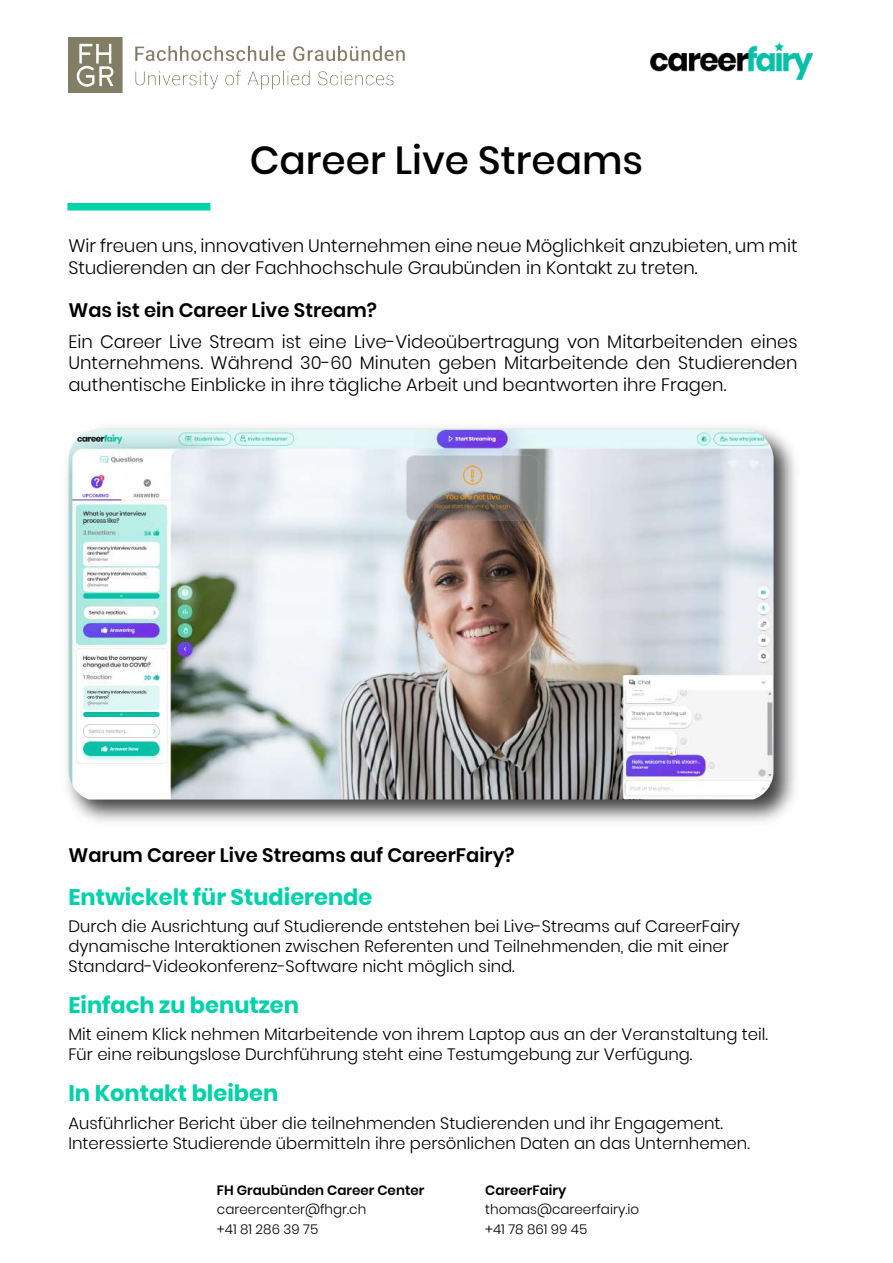
<style>
.page{position:relative;width:893px;height:1263px;background:#fff}
.page>*{position:absolute;margin:0;border:0;box-sizing:border-box;transform-origin:0 0}
.t1{font:500 39px "Poppins";color:#000}
.t2{font:700 22.5px "Poppins";color:#00d2aa}
.t3{font:600 19.5px "Poppins";color:#000}
.t4{font:300 18px/21.6px "Poppins";color:#000}
.t5{font:300 16.5px/19.8px "Poppins";color:#000}
.t6{font:300 13.5px "Poppins";color:#000}
.t7{font:600 13.5px "Poppins";color:#000}
</style>
<div class="page">
<img style="left:651px;top:43px;width:162px;height:37px">
<div style="left:67px;top:203px;width:143px;height:8px;background:#00d2aa"></div>
<img style="left:68px;top:37px;width:337px;height:55px">
<img style="left:67px;top:427px;width:729px;height:395px">
<img style="left:69px;top:429px;width:705px;height:370px">
<h1 class="t1" style="left:250px;top:138px;width:395px">Career Live Streams</h1>
<p class="t4" style="left:68px;top:235px;width:731px">Wir freuen uns, innovativen Unternehmen eine neue Möglichkeit anzubieten, um mit<br>Studierenden an der Fachhochschule Graubünden in Kontakt zu treten.</p>
<p class="t3" style="left:68px;top:299px;width:310px">Was ist ein Career Live Stream?</p>
<p class="t4" style="left:68px;top:331px;width:731px;text-align:justify">Ein Career Live Stream ist eine Live-Videoübertragung von Mitarbeitenden eines Unternehmens. Während 30-60 Minuten geben Mitarbeitende den Studierenden authentische Einblicke in ihre tägliche Arbeit und beantworten ihre Fragen.</p>
<p class="t3" style="left:68px;top:844px;width:448px">Warum Career Live Streams auf CareerFairy?</p>
<h2 class="t2" style="left:68px;top:884px;width:305px">Entwickelt für Studierende</h2>
<p class="t5" style="left:68px;top:917px;width:673px">Durch die Ausrichtung auf Studierende entstehen bei Live-Streams auf CareerFairy dynamische Interaktionen zwischen Referenten und Teilnehmenden, die mit einer<br>Standard-Videokonferenz-Software nicht möglich sind.</p>
<h2 class="t2" style="left:68px;top:992px;width:232px">Einfach zu benutzen</h2>
<p class="t5" style="left:68px;top:1025px;width:701px">Mit einem Klick nehmen Mitarbeitende von ihrem Laptop aus an der Veranstaltung teil.<br>Für eine reibungslose Durchführung steht eine Testumgebung zur Verfügung.</p>
<h2 class="t2" style="left:68px;top:1080px;width:211px">In Kontakt bleiben</h2>
<p class="t5" style="left:68px;top:1113px;width:683px">Ausführlicher Bericht über die teilnehmenden Studierenden und ihr Engagement.<br>Interessierte Studierende übermitteln ihre persönlichen Daten an das Unternhemen.</p>
<p class="t7" style="left:217px;top:1182px;width:209px">FH Graubünden Career Center</p>
<p class="t6" style="left:217px;top:1221px;width:103px">+41 81 286 39 75</p>
<p class="t7" style="left:485px;top:1182px;width:83px">CareerFairy</p>
<p class="t6" style="left:485px;top:1221px;width:104px">+41 78 861 99 45</p>
<p class="t6" style="left:217px;top:1201px;width:151px">careercenter@fhgr.ch</p>
<p class="t6" style="left:485px;top:1201px;width:155px">thomas@careerfairy.io</p>
</div>
